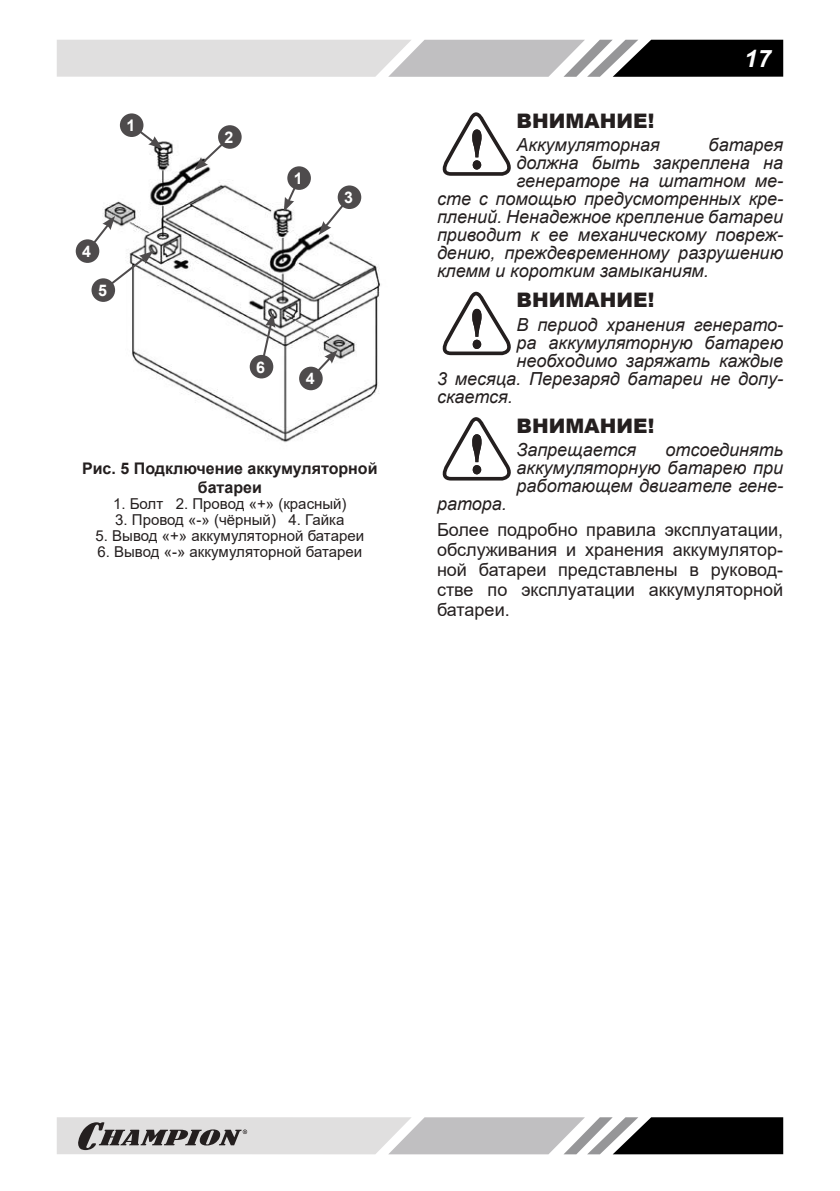
<style>
.page{position:relative;width:840px;height:1191px;background:#fff}
.page>*{position:absolute;margin:0;border:0;box-sizing:border-box;transform-origin:0 0}
.t1{font:italic 700 24px "Arial";color:#fff}
.t2{font:900 20px "Arial";color:#241f1f}
.t3{font:italic 18px/18px "Arial";color:#241f1f;text-align:justify}
.t4{font:18px/20px "Arial";color:#241f1f;text-align:justify}
.t5{font:700 16px/19.2px "Arial";color:#241f1f;text-align:center}
.t6{font:700 16px "Arial";color:#fff}
.t7{font:15px "Arial";color:#241f1f}
</style>
<div class="page">
<svg style="left:57px;top:40px;width:725px;height:37px;background:#aaa"></svg>
<svg style="left:57px;top:1117px;width:725px;height:37px;background:#9f9e9e"></svg>
<img style="left:75px;top:125px;width:305px;height:318px">
<svg style="left:129px;top:122px;width:33px;height:27px"></svg>
<svg style="left:194px;top:134px;width:38px;height:37px"></svg>
<svg style="left:283px;top:175px;width:18px;height:37px"></svg>
<svg style="left:318px;top:194px;width:34px;height:41px"></svg>
<div style="left:120px;top:113px;width:23px;height:24px;background:#4e4b4c;border-radius:50%"></div>
<div style="left:337px;top:185px;width:24px;height:24px;background:#4e4b4c;border-radius:50%"></div>
<div style="left:218px;top:125px;width:23px;height:24px;background:#4e4b4c;border-radius:50%"></div>
<div style="left:287px;top:166px;width:24px;height:24px;background:#4e4b4c;border-radius:50%"></div>
<svg style="left:85px;top:216px;width:68px;height:77px"></svg>
<svg style="left:259px;top:313px;width:16px;height:56px"></svg>
<svg style="left:308px;top:350px;width:29px;height:31px"></svg>
<div style="left:76px;top:239px;width:23px;height:24px;background:#4e4b4c;border-radius:50%"></div>
<div style="left:91px;top:278px;width:24px;height:24px;background:#4e4b4c;border-radius:50%"></div>
<div style="left:249px;top:355px;width:24px;height:23px;background:#4e4b4c;border-radius:50%"></div>
<div style="left:299px;top:367px;width:23px;height:23px;background:#4e4b4c;border-radius:50%"></div>
<svg style="left:442px;top:112px;width:69px;height:64px"></svg>
<svg style="left:442px;top:292px;width:69px;height:63px"></svg>
<svg style="left:442px;top:417px;width:69px;height:63px"></svg>
<p class="t6" style="left:126px;top:116px;width:10px">1</p>
<p class="t6" style="left:82px;top:242px;width:10px">4</p>
<p class="t6" style="left:98px;top:281px;width:10px">5</p>
<p class="t6" style="left:224px;top:128px;width:10px">2</p>
<p class="t6" style="left:294px;top:169px;width:10px">1</p>
<p class="t6" style="left:344px;top:188px;width:10px">3</p>
<p class="t6" style="left:256px;top:358px;width:10px">6</p>
<p class="t6" style="left:305px;top:369px;width:10px">4</p>
<p class="t5" style="left:82px;top:459px;width:297px">Рис. 5 Подключение аккумуляторной батареи</p>
<p class="t7" style="left:113px;top:494px;width:235px">1. Болт 2. Провод «+» (красный)</p>
<p class="t7" style="left:115px;top:510px;width:231px">3. Провод «-» (чёрный) 4. Гайка</p>
<p class="t7" style="left:95px;top:526px;width:270px">5. Вывод «+» аккумуляторной батареи</p>
<p class="t7" style="left:97px;top:542px;width:266px">6. Вывод «-» аккумуляторной батареи</p>
<h1 class="t1" style="left:743px;top:50px;width:28px">17</h1>
<p class="t2" style="left:516px;top:106px;width:139px">ВНИМАНИЕ!</p>
<p class="t3" style="left:516px;top:136px;width:145px">Аккумуляторная</p>
<p class="t3" style="left:708px;top:136px;width:76px">батарея</p>
<p class="t3" style="left:516px;top:154px;width:268px">должна быть закреплена на</p>
<p class="t3" style="left:516px;top:172px;width:268px">генераторе на штатном ме-</p>
<p class="t3" style="left:437px;top:190px;width:347px">сте с помощью предусмотренных кре-</p>
<p class="t3" style="left:437px;top:208px;width:347px">плений. Ненадежное крепление батареи</p>
<p class="t3" style="left:437px;top:226px;width:347px">приводит к ее механическому повреж-</p>
<p class="t3" style="left:437px;top:244px;width:347px">дению, преждевременному разрушению</p>
<p class="t3" style="left:437px;top:262px;width:273px">клемм и коротким замыканиям.</p>
<p class="t2" style="left:516px;top:285px;width:139px">ВНИМАНИЕ!</p>
<p class="t3" style="left:516px;top:316px;width:268px">В период хранения генерато-</p>
<p class="t3" style="left:516px;top:334px;width:268px">ра аккумуляторную батарею</p>
<p class="t3" style="left:516px;top:352px;width:268px">необходимо заряжать каждые</p>
<p class="t3" style="left:437px;top:370px;width:347px">3 месяца. Перезаряд батареи не допу-</p>
<p class="t3" style="left:437px;top:388px;width:77px">скается.</p>
<p class="t2" style="left:516px;top:411px;width:139px">ВНИМАНИЕ!</p>
<p class="t3" style="left:516px;top:441px;width:121px">Запрещается</p>
<p class="t3" style="left:516px;top:441px;width:268px;text-indent:149px">отсоединять аккумуляторную батарею при работающем двигателе гене-</p>
<p class="t3" style="left:437px;top:495px;width:71px">ратора.</p>
<p class="t4" style="left:437px;top:519px;width:347px">Более подробно правила эксплуатации, обслуживания и хранения аккумулятор&shy;ной батареи представлены в руковод&shy;стве по эксплуатации аккумуляторной батареи.</p>
</div>
